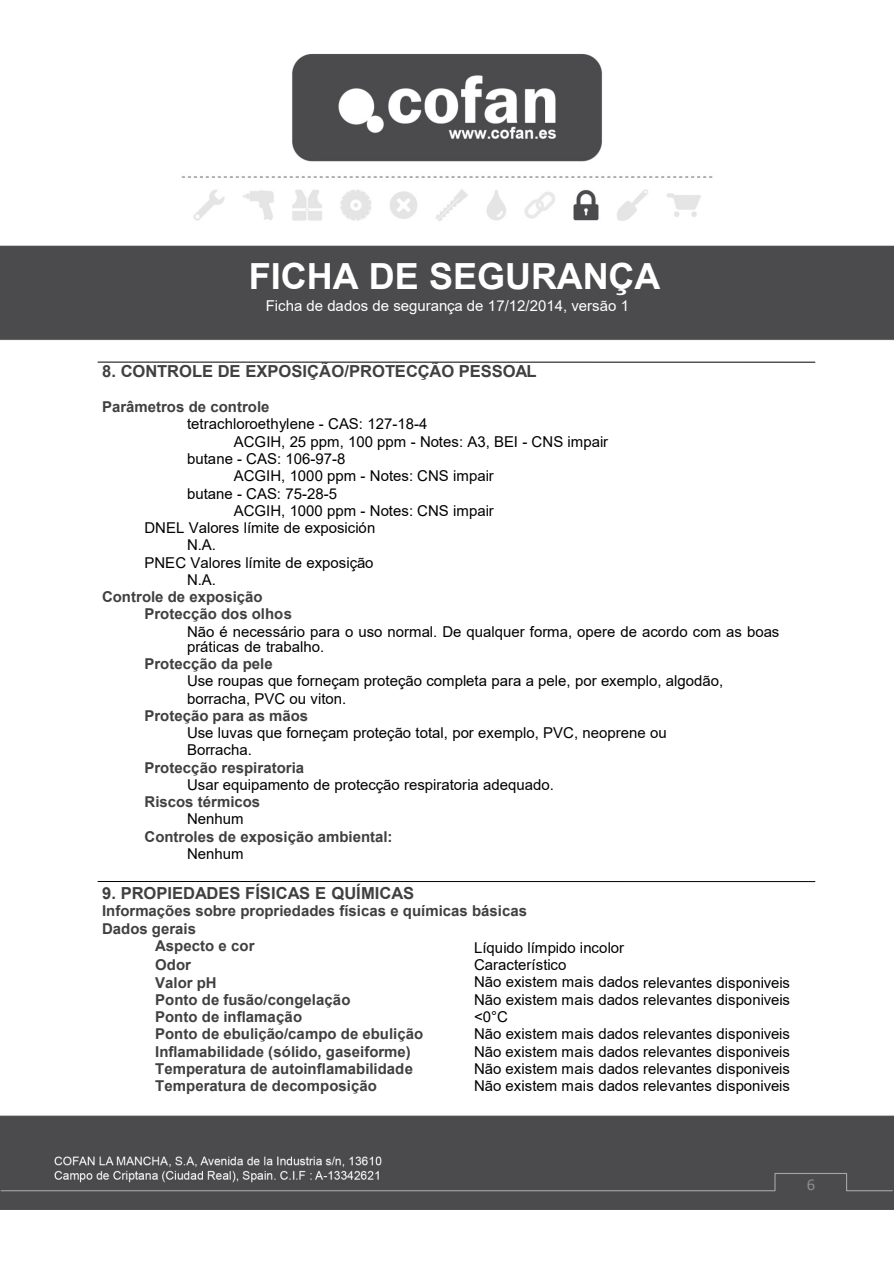
<style>
.page{position:relative;width:894px;height:1264px;background:#fff}
.page>*{position:absolute;margin:0;border:0;box-sizing:border-box;transform-origin:0 0}
.t1{font:700 36px "Arial";letter-spacing:-.005em;color:#fff}
.t2{font:700 16.5px "Arial";color:#404040}
.t3{font:16.5px "Calibri";color:#8c8c8c}
.t4{font:15px/17.4px "Arial";color:#000}
.t5{font:700 15px/17.1px "Arial";color:#404040}
.t6{font:15px "Arial";color:#fff}
</style>
<div class="page">
<img style="left:0;top:53px;width:893px;height:1157px">
<svg style="left:0;top:1172px;width:893px;height:19px;background:#575758"></svg>
<hr style="left:98px;top:362px;width:716px;height:1px;background:#000">
<hr style="left:98px;top:881px;width:716px;height:1px;background:#000">
<h1 class="t1" style="left:249px;top:262px;width:413px">FICHA DE SEGURANÇA</h1>
<p class="t6" style="left:266px;top:299px;width:365px">Ficha de dados de segurança de 17/12/2014, versão 1</p>
<p class="t2" style="left:102px;top:365px;width:436px">8. CONTROLE DE EXPOSIÇÃO/PROTECÇÃO PESSOAL</p>
<p class="t5" style="left:102px;top:399px;width:169px">Parâmetros de controle</p>
<p class="t4" style="left:187px;top:417px;width:242px">tetrachloroethylene - CAS: 127-18-4</p>
<p class="t4" style="left:234px;top:434px;width:376px">ACGIH, 25 ppm, 100 ppm - Notes: A3, BEI - CNS impair</p>
<p class="t4" style="left:187px;top:451px;width:160px">butane - CAS: 106-97-8</p>
<p class="t4" style="left:234px;top:468px;width:262px">ACGIH, 1000 ppm - Notes: CNS impair</p>
<p class="t4" style="left:187px;top:486px;width:151px">butane - CAS: 75-28-5</p>
<p class="t4" style="left:234px;top:503px;width:262px">ACGIH, 1000 ppm - Notes: CNS impair</p>
<p class="t4" style="left:144px;top:520px;width:232px">DNEL Valores límite de exposición</p>
<p class="t4" style="left:187px;top:537px;width:31px">N.A.</p>
<p class="t4" style="left:144px;top:555px;width:230px">PNEC Valores límite de exposição</p>
<p class="t4" style="left:187px;top:572px;width:31px">N.A.</p>
<p class="t5" style="left:144px;top:589px;width:149px;text-indent:-42px">Controle de exposição<br>Protecção dos olhos</p>
<p class="t4" style="left:187px;top:625px;width:593px;line-height:15px">Não é necessário para o uso normal. De qualquer forma, opere de acordo com as boas práticas de trabalho.</p>
<p class="t5" style="left:144px;top:656px;width:130px">Protecção da pele</p>
<p class="t4" style="left:187px;top:673px;width:537px">Use roupas que forneçam proteção completa para a pele, por exemplo, algodão, borracha, PVC ou viton.</p>
<p class="t5" style="left:144px;top:708px;width:165px">Proteção para as mãos</p>
<p class="t4" style="left:187px;top:725px;width:481px">Use luvas que forneçam proteção total, por exemplo, PVC, neoprene ou<br>Borracha.</p>
<p class="t5" style="left:144px;top:760px;width:161px">Protecção respiratoria</p>
<p class="t4" style="left:187px;top:777px;width:368px">Usar equipamento de protecção respiratoria adequado.</p>
<p class="t5" style="left:144px;top:794px;width:117px">Riscos térmicos</p>
<p class="t4" style="left:187px;top:811px;width:58px">Nenhum</p>
<p class="t5" style="left:144px;top:829px;width:249px">Controles de exposição ambiental:</p>
<p class="t4" style="left:187px;top:846px;width:58px">Nenhum</p>
<p class="t2" style="left:102px;top:886px;width:313px">9. PROPIEDADES FÍSICAS E QUÍMICAS</p>
<p class="t5" style="left:102px;top:903px;width:426px">Informações sobre propriedades físicas e químicas básicas</p>
<p class="t5" style="left:102px;top:921px;width:95px">Dados gerais</p>
<p class="t5" style="left:155px;top:938px;width:101px">Aspecto e cor</p>
<p class="t4" style="left:474px;top:940px;width:151px">Líquido límpido incolor</p>
<p class="t5" style="left:155px;top:957px;width:37px">Odor</p>
<p class="t4" style="left:474px;top:957px;width:94px">Característico</p>
<p class="t5" style="left:155px;top:975px;width:63px">Valor pH</p>
<p class="t4" style="left:474px;top:974px;width:317px">Não existem mais dados relevantes disponiveis</p>
<p class="t5" style="left:155px;top:992px;width:197px">Ponto de fusão/congelação</p>
<p class="t4" style="left:474px;top:992px;width:317px">Não existem mais dados relevantes disponiveis</p>
<p class="t5" style="left:155px;top:1009px;width:148px">Ponto de inflamação</p>
<p class="t4" style="left:474px;top:1009px;width:35px">&lt;0°C</p>
<p class="t5" style="left:155px;top:1026px;width:269px">Ponto de ebulição/campo de ebulição</p>
<p class="t4" style="left:474px;top:1026px;width:317px">Não existem mais dados relevantes disponiveis</p>
<p class="t5" style="left:155px;top:1044px;width:257px">Inflamabilidade (sólido, gaseiforme)</p>
<p class="t4" style="left:474px;top:1043px;width:317px">Não existem mais dados relevantes disponiveis</p>
<p class="t5" style="left:155px;top:1061px;width:259px">Temperatura de autoinflamabilidade</p>
<p class="t4" style="left:474px;top:1061px;width:317px">Não existem mais dados relevantes disponiveis</p>
<p class="t5" style="left:155px;top:1078px;width:223px">Temperatura de decomposição</p>
<p class="t4" style="left:474px;top:1078px;width:317px">Não existem mais dados relevantes disponiveis</p>
<p class="t3" style="left:806px;top:1177px;width:10px">6</p>
</div>
